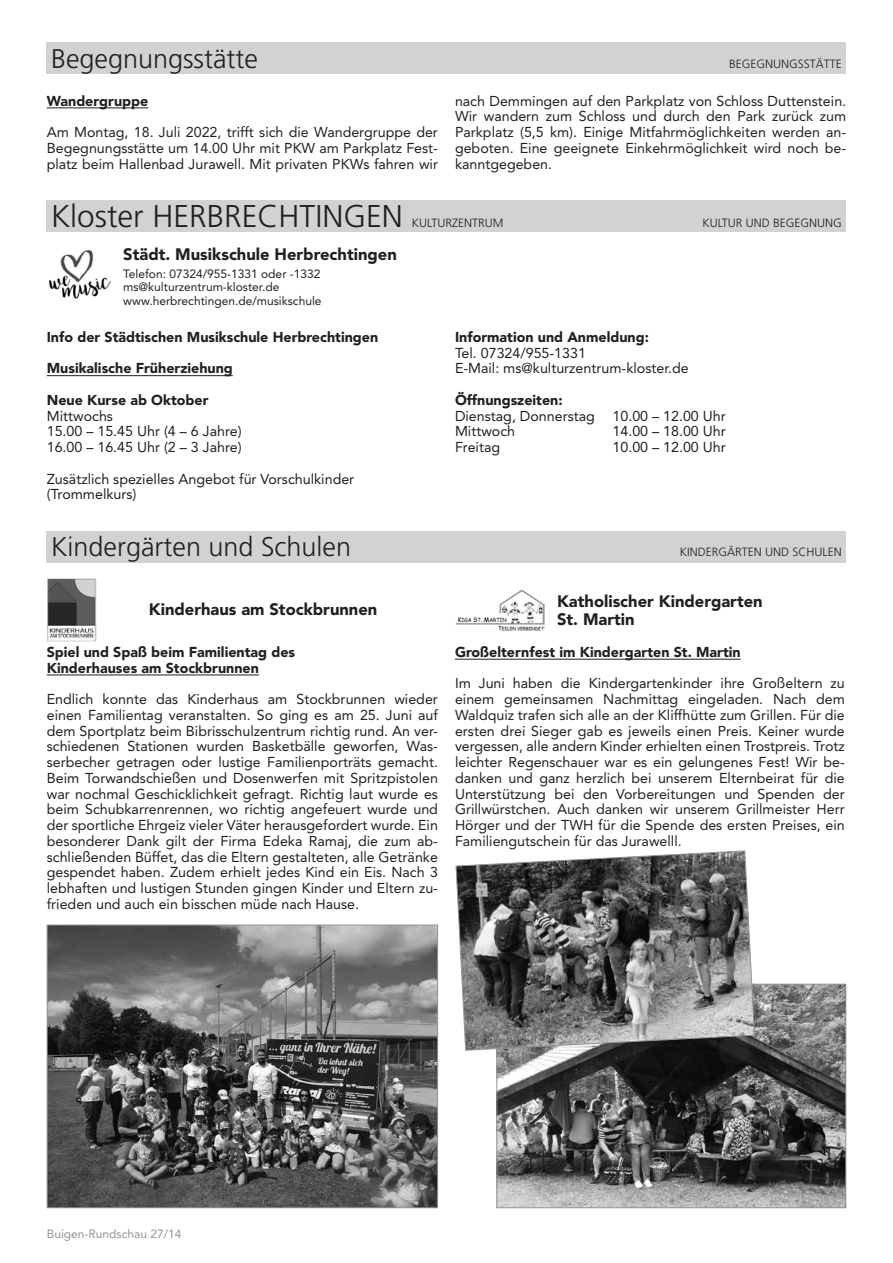
<style>
.page{position:relative;width:893px;height:1263px;background:#fff}
.page>*{position:absolute;margin:0;border:0;box-sizing:border-box;transform-origin:0 0}
.t1{font:300 31.5px "Frutiger";color:#231f20}
.t2{font:300 27px "Frutiger";color:#231f20}
.t3{font:900 16.5px/18px "Avenir";color:#231f20}
.t4{font:14.25px/15.8px "Avenir";color:#231f20;text-align:justify}
.t5{font:900 14.25px/15.8px "Avenir";color:#231f20}
.t6{font:12px/13.5px "Avenir";color:#231f20}
.t7{font:300 12px "Frutiger";color:#231f20}
.t8{font:12px "Avenir";color:#939598}
.s1{font-size:12px}
</style>
<div class="page">
<hr style="left:47px;top:675px;width:212px;height:1px;background:#231f20">
<hr style="left:455px;top:659px;width:286px;height:1px;background:#231f20">
<hr style="left:47px;top:108px;width:101px;height:1px;background:#231f20">
<hr style="left:47px;top:375px;width:186px;height:1px;background:#231f20">
<div style="left:47px;top:42px;width:799px;height:32px;background:#d1d2d4"></div>
<div style="left:47px;top:200px;width:799px;height:32px;background:#d1d2d4"></div>
<img style="left:49px;top:250px;width:62px;height:49px">
<div style="left:47px;top:531px;width:799px;height:32px;background:#d1d2d4"></div>
<img style="left:47px;top:578px;width:49px;height:63px">
<img style="left:49px;top:927px;width:387px;height:279px">
<div style="left:47px;top:925px;width:391px;height:283px;border:1px solid #939598"></div>
<img style="left:498px;top:986px;width:346px;height:220px">
<div style="left:496px;top:984px;width:350px;height:224px;border:1px solid #939598"></div>
<img style="left:455px;top:589px;width:89px;height:42px">
<svg style="left:455px;top:850px;width:300px;height:201px;background:#747575"></svg>
<h2 class="t2" style="left:51px;top:43px;width:209px">Begegnungsstätte</h2>
<p class="t7" style="left:729px;top:57px;width:114px">BEGEGNUNGSSTÄTTE</p>
<p class="t5" style="left:47px;top:93px;width:103px">Wandergruppe</p>
<p class="t4" style="left:47px;top:124px;width:393px">Am Montag, 18. Juli 2022, trifft sich die Wandergruppe der Begegnungsstätte um 14.00 Uhr mit PKW am Parkplatz Fest&shy;platz beim Hallenbad Jurawell. Mit privaten PKWs fahren wir</p>
<p class="t4" style="left:455px;top:93px;width:393px">nach Demmingen auf den Parkplatz von Schloss Duttenstein.<br>Wir wandern zum Schloss und durch den Park zurück zum Parkplatz (5,5 km). Einige Mitfahrmöglichkeiten werden an&shy;geboten. Eine geeignete Einkehrmöglichkeit wird noch be&shy;kanntgegeben.</p>
<h1 class="t1" style="left:51px;top:198px;width:454px">Kloster HERBRECHTINGEN <span class="s1">KULTURZENTRUM</span></h1>
<p class="t3" style="left:123px;top:245px;width:275px">Städt. Musikschule Herbrechtingen</p>
<p class="t6" style="left:123px;top:267px;width:200px">Telefon: 07324/955-1331 oder -1332 ms@kulturzentrum-kloster.de www.herbrechtingen.de/musikschule</p>
<p class="t7" style="left:702px;top:216px;width:141px">KULTUR UND BEGEGNUNG</p>
<p class="t5" style="left:47px;top:329px;width:333px">Info der Städtischen Musikschule Herbrechtingen</p>
<p class="t5" style="left:47px;top:360px;width:188px">Musikalische Früherziehung</p>
<p class="t5" style="left:47px;top:392px;width:163px">Neue Kurse ab Oktober</p>
<p class="t4" style="left:47px;top:408px;width:196px;text-align:left">Mittwochs<br>15.00 – 15.45 Uhr (4 – 6 Jahre)<br>16.00 – 16.45 Uhr (2 – 3 Jahre)</p>
<p class="t4" style="left:47px;top:471px;width:309px">Zusätzlich spezielles Angebot für Vorschulkinder (Trommelkurs)</p>
<p class="t5" style="left:455px;top:329px;width:195px">Information und Anmeldung:</p>
<p class="t4" style="left:455px;top:345px;width:235px">Tel. 07324/955-1331<br>E-Mail: ms@kulturzentrum-kloster.de</p>
<p class="t5" style="left:455px;top:392px;width:109px">Öffnungszeiten:</p>
<p class="t4" style="left:455px;top:408px;width:272px">Dienstag, Donnerstag 10.00 – 12.00 Uhr<br>Mittwoch</p>
<p class="t4" style="left:612px;top:423px;width:115px">14.00 – 18.00 Uhr</p>
<p class="t4" style="left:455px;top:439px;width:47px">Freitag</p>
<p class="t4" style="left:612px;top:439px;width:115px">10.00 – 12.00 Uhr</p>
<h2 class="t2" style="left:51px;top:532px;width:302px">Kindergärten und Schulen</h2>
<p class="t7" style="left:680px;top:545px;width:164px">KINDERGÄRTEN UND SCHULEN</p>
<p class="t3" style="left:149px;top:601px;width:230px">Kinderhaus am Stockbrunnen</p>
<p class="t3" style="left:557px;top:592px;width:207px">Katholischer Kindergarten<br>St. Martin</p>
<p class="t5" style="left:47px;top:644px;width:250px">Spiel und Spaß beim Familientag des<br>Kinderhauses am Stockbrunnen</p>
<p class="t4" style="left:47px;top:691px;width:393px">Endlich konnte das Kinderhaus am Stockbrunnen wieder einen Familientag veranstalten. So ging es am 25. Juni auf dem Sportplatz beim Bibrisschulzentrum richtig rund. An ver&shy;schiedenen Stationen wurden Basketbälle geworfen, Was&shy;serbecher getragen oder lustige Familienporträts gemacht.<br>Beim Torwandschießen und Dosenwerfen mit Spritzpistolen war nochmal Geschicklichkeit gefragt. Richtig laut wurde es beim Schubkarrenrennen, wo richtig angefeuert wurde und der sportliche Ehrgeiz vieler Väter herausgefordert wurde. Ein besonderer Dank gilt der Firma Edeka Ramaj, die zum ab&shy;schließenden Büffet, das die Eltern gestalteten, alle Getränke gespendet haben. Zudem erhielt jedes Kind ein Eis. Nach 3 lebhaften und lustigen Stunden gingen Kinder und Eltern zu&shy;frieden und auch ein bisschen müde nach Hause.</p>
<p class="t5" style="left:455px;top:644px;width:287px">Großelternfest im Kindergarten St. Martin</p>
<p class="t4" style="left:455px;top:675px;width:391px">Im Juni haben die Kindergartenkinder ihre Großeltern zu einem gemeinsamen Nachmittag eingeladen. Nach dem Waldquiz trafen sich alle an der Kliffhütte zum Grillen. Für die ersten drei Sieger gab es jeweils einen Preis. Keiner wurde vergessen, alle andern Kinder erhielten einen Trostpreis. Trotz leichter Regenschauer war es ein gelungenes Fest! Wir be&shy;danken und ganz herzlich bei unserem Elternbeirat für die Unterstützung bei den Vorbereitungen und Spenden der Grillwürstchen. Auch danken wir unserem Grillmeister Herr Hörger und der TWH für die Spende des ersten Preises, ein Familiengutschein für das Jurawelll.</p>
<p class="t8" style="left:47px;top:1227px;width:136px">Buigen-Rundschau 27/14</p>
</div>
